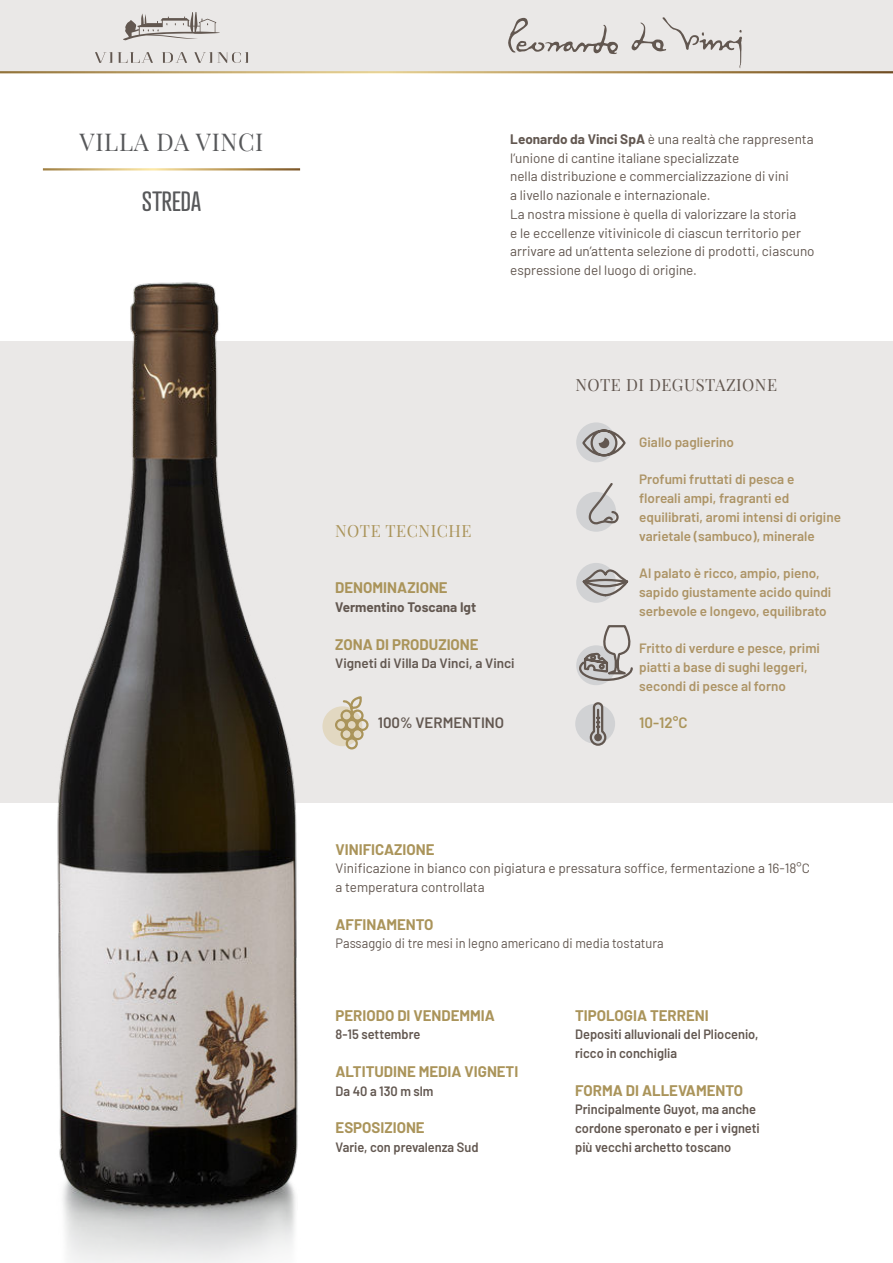
<style>
.page{position:relative;width:893px;height:1263px;background:#fff}
.page>*{position:absolute;margin:0;border:0;box-sizing:border-box;transform-origin:0 0}
.t1{font:27px "Atrament";color:#57585a}
.t2{font:24px "Playfair Display";letter-spacing:.03em;color:#57585a}
.t3{font:16.5px "Playfair Display";letter-spacing:.03em;color:#625750}
.t4{font:16.5px "Playfair Display";letter-spacing:.03em;color:#aa945a}
.t5{font:700 15px "Barlow";color:#aa945a}
.t6{font:600 15px "Barlow";color:#625750}
.t7{font:600 15px "Barlow";color:#aa945a}
.t8{font:13.5px/18.8px "Barlow";color:#625750}
.t9{font:600 13.5px/18.8px "Barlow";color:#ad9466}
.t10{font:600 13.5px/18.8px "Barlow";color:#625750;scale:.95 1}
.t11{font:13.5px "Barlow";color:#625750;scale:.95 1}
.t12{font:600 13.5px "Barlow";color:#625750}
.t13{font:700 13.5px "Barlow";color:#625750}
.s1{font-weight:700}
</style>
<div class="page">
<div style="left:0;top:0;width:893px;height:72px;background:#eae8e7"></div>
<svg style="left:508px;top:17px;width:234px;height:51px"></svg>
<div style="left:0;top:342px;width:893px;height:461px;background:#eae8e7"></div>
<hr style="left:0;top:71px;width:893px;height:2px;background:#fff">
<div style="left:322px;top:706px;width:40px;height:40px;background:#e2d8c1;border-radius:50%"></div>
<svg style="left:334px;top:697px;width:35px;height:53px"></svg>
<img style="left:38px;top:282px;width:277px;height:981px">
<div style="left:576px;top:422px;width:40px;height:40px;background:#d1d2d4;border-radius:50%"></div>
<svg style="left:581px;top:428px;width:45px;height:29px"></svg>
<div style="left:576px;top:492px;width:40px;height:40px;background:#d1d2d4;border-radius:50%"></div>
<svg style="left:588px;top:483px;width:31px;height:42px"></svg>
<div style="left:576px;top:563px;width:40px;height:40px;background:#d1d2d4;border-radius:50%"></div>
<svg style="left:581px;top:569px;width:48px;height:28px"></svg>
<div style="left:576px;top:645px;width:40px;height:40px;background:#d1d2d4;border-radius:50%"></div>
<svg style="left:578px;top:626px;width:55px;height:56px"></svg>
<div style="left:575px;top:704px;width:40px;height:40px;background:#d1d2d4;border-radius:50%"></div>
<svg style="left:589px;top:702px;width:18px;height:44px"></svg>
<div style="left:594px;top:733px;width:8px;height:8px;background:#625750;border-radius:50%"></div>
<svg style="left:95px;top:52px;width:153px;height:11px"></svg>
<svg style="left:123px;top:12px;width:97px;height:29px"></svg>
<h2 class="t2" style="left:80px;top:129px;width:185px">VILLA DA VINCI</h2>
<h1 class="t1" style="left:142px;top:186px;width:61px">STREDA</h1>
<p class="t8" style="left:510px;top:131px;width:306px"><span class="s1">Leonardo da Vinci SpA</span> è una realtà che rappresenta l’unione di cantine italiane specializzate<br>nella distribuzione e commercializzazione di vini<br>a livello nazionale e internazionale.<br>La nostra missione è quella di valorizzare la storia<br>e le eccellenze vitivinicole di ciascun territorio per arrivare ad un’attenta selezione di prodotti, ciascuno espressione del luogo di origine.</p>
<p class="t4" style="left:335px;top:522px;width:138px">NOTE TECNICHE</p>
<p class="t5" style="left:335px;top:582px;width:114px">DENOMINAZIONE</p>
<p class="t13" style="left:335px;top:602px;width:143px">Vermentino Toscana Igt</p>
<p class="t5" style="left:335px;top:638px;width:145px">ZONA DI PRODUZIONE</p>
<p class="t12" style="left:335px;top:657px;width:181px">Vigneti di Villa Da Vinci, a Vinci</p>
<p class="t6" style="left:378px;top:716px;width:128px">100% VERMENTINO</p>
<p class="t3" style="left:575px;top:375px;width:203px">NOTE DI DEGUSTAZIONE</p>
<p class="t9" style="left:639px;top:433px;width:96px">Giallo paglierino</p>
<p class="t9" style="left:639px;top:471px;width:203px">Profumi fruttati di pesca e<br>floreali ampi, fragranti ed equilibrati, aromi intensi di origine varietale (sambuco), minerale</p>
<p class="t9" style="left:639px;top:564px;width:194px">Al palato è ricco, ampio, pieno, sapido giustamente acido quindi serbevole e longevo, equilibrato</p>
<p class="t9" style="left:639px;top:639px;width:182px">Fritto di verdure e pesce, primi piatti a base di sughi leggeri, secondi di pesce al forno</p>
<p class="t7" style="left:639px;top:716px;width:50px">10-12°C</p>
<p class="t5" style="left:336px;top:844px;width:100px">VINIFICAZIONE</p>
<p class="t8" style="left:336px;top:858px;width:476px">Vinificazione in bianco con pigiatura e pressatura soffice, fermentazione a 16-18°C a temperatura controllata</p>
<p class="t5" style="left:336px;top:919px;width:99px">AFFINAMENTO</p>
<p class="t11" style="left:336px;top:934px;width:347px">Passaggio di tre mesi in legno americano di media tostatura</p>
<p class="t5" style="left:336px;top:1010px;width:161px">PERIODO DI VENDEMMIA</p>
<p class="t10" style="left:336px;top:1026px;width:91px">8-15 settembre</p>
<p class="t5" style="left:336px;top:1066px;width:184px">ALTITUDINE MEDIA VIGNETI</p>
<p class="t10" style="left:336px;top:1082px;width:105px">Da 40 a 130 m slm</p>
<p class="t5" style="left:336px;top:1122px;width:91px">ESPOSIZIONE</p>
<p class="t10" style="left:336px;top:1138px;width:152px">Varie, con prevalenza Sud</p>
<p class="t5" style="left:575px;top:1010px;width:135px">TIPOLOGIA TERRENI</p>
<p class="t10" style="left:575px;top:1026px;width:195px">Depositi alluvionali del Pliocenio, ricco in conchiglia</p>
<p class="t5" style="left:575px;top:1085px;width:169px">FORMA DI ALLEVAMENTO</p>
<p class="t10" style="left:575px;top:1101px;width:196px">Principalmente Guyot, ma anche cordone speronato e per i vigneti più vecchi archetto toscano</p>
</div>
